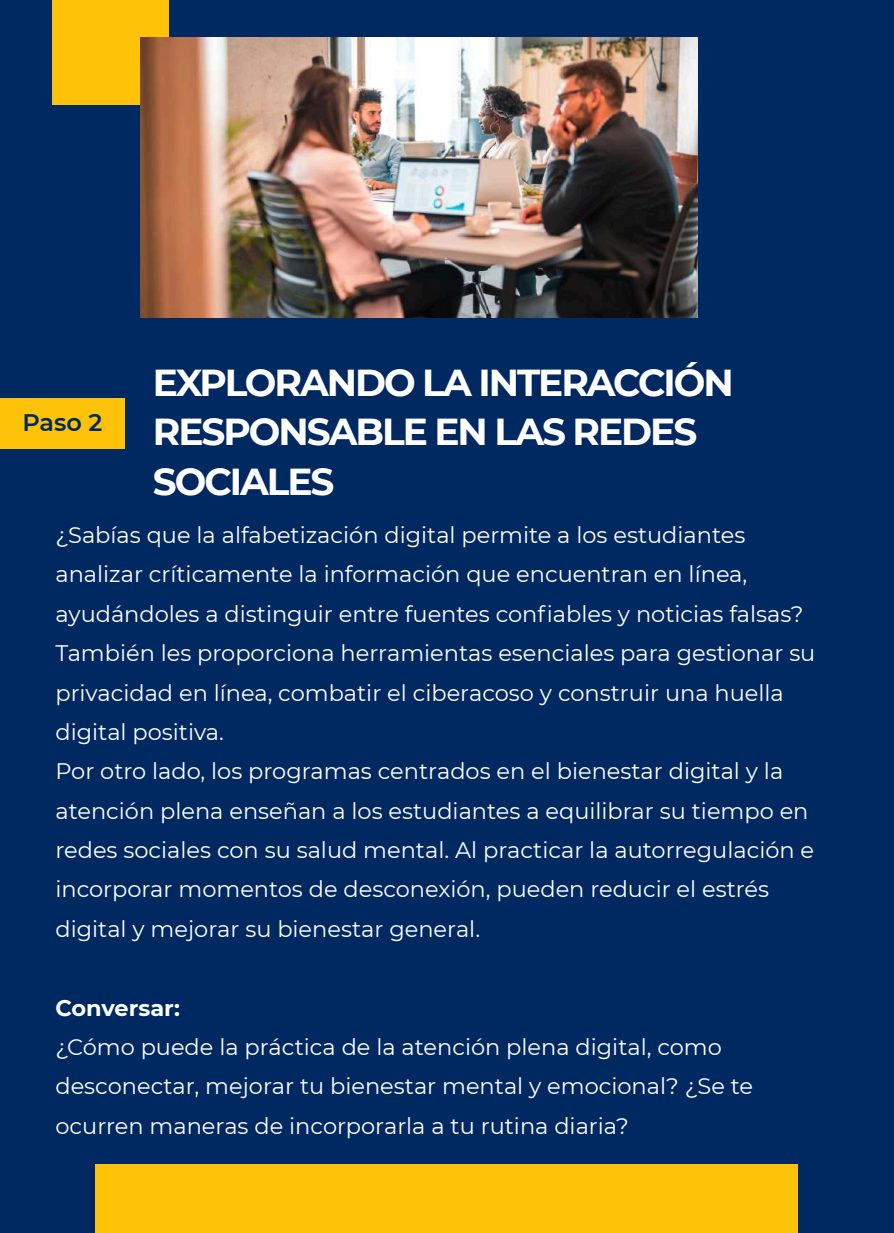
<style>
.page{position:relative;width:894px;height:1233px;background:#fff}
.page>*{position:absolute;margin:0;border:0;box-sizing:border-box;transform-origin:0 0}
.t1{font:700 37.5px/49.5px "Montserrat";letter-spacing:-.055em;color:#fff}
.t2{font:600 24px "Montserrat";color:#002961}
.t3{font:22.5px/39.3px "Montserrat";color:#fff}
.t4{font:700 22.5px "Montserrat";color:#fff}
</style>
<div class="page">
<div style="left:0;top:0;width:893px;height:1233px;background:#002961"></div>
<div style="left:95px;top:1164px;width:702px;height:69px;background:#fec209"></div>
<div style="left:52px;top:0;width:117px;height:104px;background:#fec209"></div>
<div style="left:0;top:398px;width:124px;height:50px;background:#fec209"></div>
<img style="left:140px;top:37px;width:557px;height:280px">
<p class="t2" style="left:22px;top:408px;width:81px">Paso 2</p>
<h1 class="t1" style="left:153px;top:358px;width:582px">EXPLORANDO LA INTERACCIÓN<br>RESPONSABLE EN LAS REDES<br>SOCIALES</h1>
<p class="t3" style="left:55px;top:515px;width:761px">¿Sabías que la alfabetización digital permite a los estudiantes analizar críticamente la información que encuentran en línea, ayudándoles a distinguir entre fuentes confiables y noticias falsas?<br>También les proporciona herramientas esenciales para gestionar su privacidad en línea, combatir el ciberacoso y construir una huella digital positiva.<br>Por otro lado, los programas centrados en el bienestar digital y la atención plena enseñan a los estudiantes a equilibrar su tiempo en redes sociales con su salud mental. Al practicar la autorregulación e incorporar momentos de desconexión, pueden reducir el estrés digital y mejorar su bienestar general.</p>
<p class="t4" style="left:55px;top:994px;width:126px">Conversar:</p>
<p class="t3" style="left:55px;top:1027px;width:699px">¿Cómo puede la práctica de la atención plena digital, como desconectar, mejorar tu bienestar mental y emocional? ¿Se te ocurren maneras de incorporarla a tu rutina diaria?</p>
</div>
